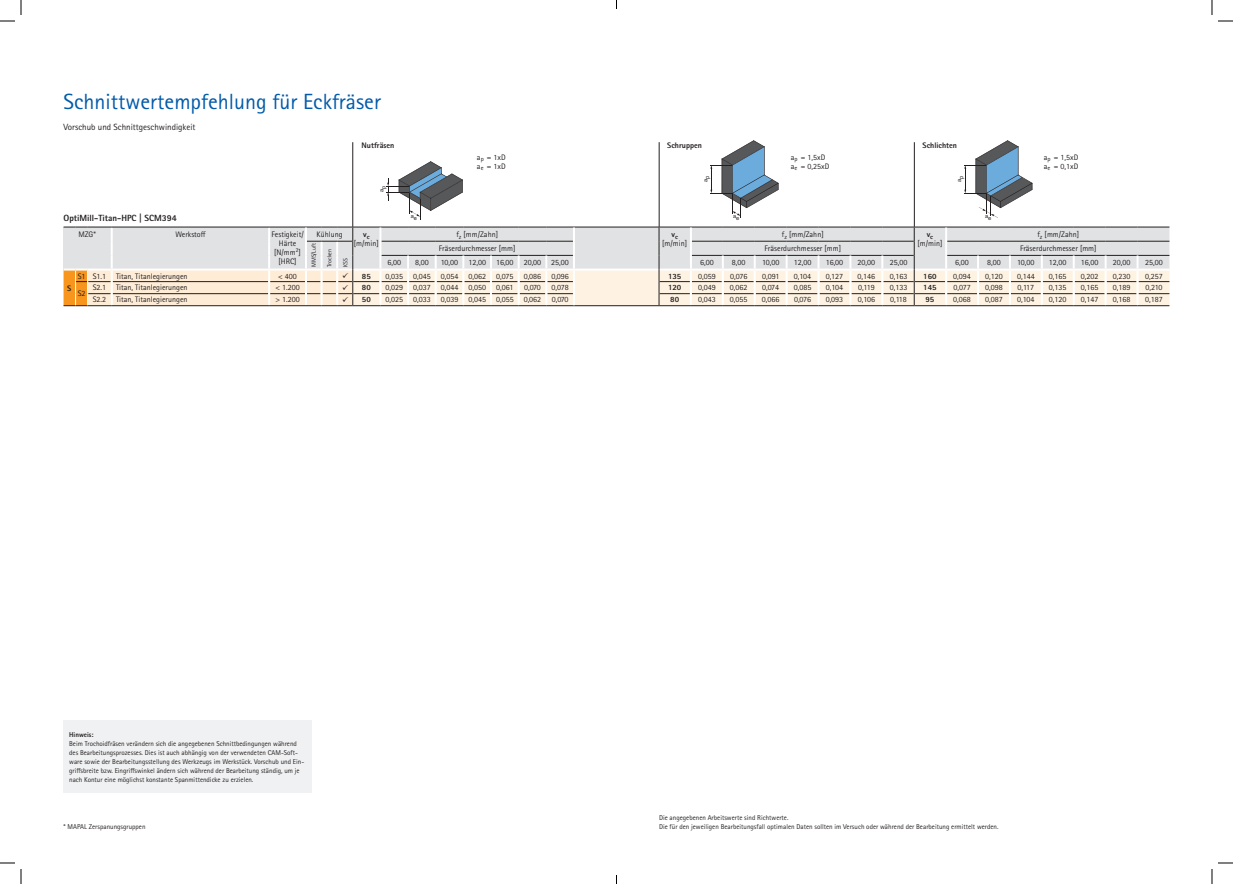
<style>
.page{position:relative;width:1233px;height:884px;background:#fff}
.page>*{position:absolute;margin:0;border:0;box-sizing:border-box;transform-origin:0 0}
.t1{font:22px "Rotis Sans Serif W1 G";color:#015aaa}
.t2{font:9px "Rotis Sans Serif W1 G";color:#231f20}
.t3{font:800 9px "Rotis Sans Serif W1 G";color:#231f20}
.t4{font:8px/9px "Rotis Sans Serif W1 G";color:#231f20;text-align:center}
.t5{font:800 8px "Rotis Sans Serif W1 G";color:#231f20}
.t6{font:7px/9px "Rotis Sans Serif W1 G";color:#231f20}
.t7{font:800 7px "Rotis Sans Serif W1 G";color:#231f20}
.t8{font:6px "Rotis Sans Serif W1 G";color:#231f20}
.t9{font:5.6px "Arial";letter-spacing:-.025em;color:#231f20}
.s1{font-weight:800}
</style>
<div class="page">
<hr style="left:658px;top:142px;width:1px;height:85px;background:#231f20">
<hr style="left:914px;top:142px;width:1px;height:85px;background:#231f20">
<svg style="left:710px;top:140px;width:69px;height:78px"></svg>
<svg style="left:964px;top:140px;width:68px;height:78px"></svg>
<hr style="left:352px;top:142px;width:1px;height:85px;background:#231f20">
<svg style="left:387px;top:161px;width:76px;height:58px"></svg>
<div style="left:64px;top:720px;width:248px;height:73px;background:#f0f1f2"></div>
<svg style="left:64px;top:227px;width:1105px;height:79px"></svg>
<svg style="left:1218px;top:20px;width:15px;height:2px"></svg>
<svg style="left:1218px;top:862px;width:15px;height:2px"></svg>
<svg style="left:0;top:0;width:22px;height:22px"></svg>
<svg style="left:0;top:862px;width:22px;height:22px"></svg>
<svg style="left:1211px;top:0;width:1px;height:15px"></svg>
<svg style="left:1211px;top:869px;width:1px;height:15px"></svg>
<h1 class="t1" style="left:64px;top:89px;width:319px">Schnittwertempfehlung für Eckfräser</h1>
<p class="t2" style="left:64px;top:122px;width:133px">Vorschub und Schnittgeschwindigkeit</p>
<p class="t5" style="left:361px;top:140px;width:34px">Nutfräsen</p>
<p class="t9" style="left:379px;top:192px;width:8px;rotate:-90deg">ap</p>
<p class="t4" style="left:477px;top:153px;width:30px;text-align:left">a<sub>p</sub> = 1xD a<sub>e</sub> = 1xD</p>
<p class="t5" style="left:667px;top:140px;width:36px">Schruppen</p>
<p class="t5" style="left:922px;top:140px;width:36px">Schlichten</p>
<p class="t9" style="left:702px;top:182px;width:8px;rotate:-90deg">ap</p>
<p class="t4" style="left:791px;top:153px;width:40px;text-align:left">a<sub>p</sub> = 1,5xD a<sub>e</sub> = 0,25xD</p>
<p class="t4" style="left:1044px;top:153px;width:36px;text-align:left">a<sub>p</sub> = 1,5xD a<sub>e</sub> = 0,1xD</p>
<p class="t9" style="left:956px;top:182px;width:8px;rotate:-90deg">ap</p>
<p class="t3" style="left:64px;top:212px;width:115px">OptiMill-Titan-HPC | SCM394</p>
<p class="t4" style="left:78px;top:230px;width:19px">MZG*</p>
<p class="t4" style="left:175px;top:230px;width:32px">Werkstoff</p>
<p class="t4" style="left:271px;top:230px;width:34px">Festigkeit/<br>Härte [N/mm²] [HRC]</p>
<p class="t4" style="left:317px;top:230px;width:27px">Kühlung</p>
<p class="t4" style="left:354px;top:230px;width:26px"><span class="s1">v</span><sub>c </sub>[m/min]</p>
<p class="t4" style="left:456px;top:230px;width:43px">f<sub>z</sub> [mm/Zahn]</p>
<p class="t4" style="left:662px;top:230px;width:26px"><span class="s1">v</span><sub>c </sub>[m/min]</p>
<p class="t4" style="left:782px;top:230px;width:43px">f<sub>z</sub> [mm/Zahn]</p>
<p class="t4" style="left:917px;top:230px;width:26px"><span class="s1">v</span><sub>c </sub>[m/min]</p>
<p class="t4" style="left:1037px;top:230px;width:43px">f<sub>z</sub> [mm/Zahn]</p>
<p class="t9" style="left:411px;top:214px;width:8px">ae</p>
<p class="t9" style="left:733px;top:214px;width:8px">ae</p>
<p class="t9" style="left:985px;top:214px;width:8px">ae</p>
<p class="t8" style="left:310px;top:267px;width:25px;rotate:-90deg">MMS/Luft</p>
<p class="t8" style="left:326px;top:267px;width:19px;rotate:-90deg">Trocken</p>
<p class="t8" style="left:342px;top:267px;width:10px;rotate:-90deg">KSS</p>
<p class="t4" style="left:439px;top:244px;width:78px">Fräserdurchmesser [mm]</p>
<p class="t4" style="left:764px;top:244px;width:78px">Fräserdurchmesser [mm]</p>
<p class="t4" style="left:1020px;top:244px;width:78px">Fräserdurchmesser [mm]</p>
<p class="t4" style="left:387px;top:258px;width:15px">6,00</p>
<p class="t4" style="left:415px;top:258px;width:15px">8,00</p>
<p class="t4" style="left:441px;top:258px;width:19px">10,00</p>
<p class="t4" style="left:468px;top:258px;width:19px">12,00</p>
<p class="t4" style="left:496px;top:258px;width:19px">16,00</p>
<p class="t4" style="left:523px;top:258px;width:19px">20,00</p>
<p class="t4" style="left:551px;top:258px;width:19px">25,00</p>
<p class="t4" style="left:700px;top:258px;width:15px">6,00</p>
<p class="t4" style="left:732px;top:258px;width:15px">8,00</p>
<p class="t4" style="left:762px;top:258px;width:19px">10,00</p>
<p class="t4" style="left:793px;top:258px;width:19px">12,00</p>
<p class="t4" style="left:825px;top:258px;width:19px">16,00</p>
<p class="t4" style="left:857px;top:258px;width:19px">20,00</p>
<p class="t4" style="left:889px;top:258px;width:19px">25,00</p>
<p class="t4" style="left:955px;top:258px;width:15px">6,00</p>
<p class="t4" style="left:987px;top:258px;width:15px">8,00</p>
<p class="t4" style="left:1017px;top:258px;width:19px">10,00</p>
<p class="t4" style="left:1049px;top:258px;width:19px">12,00</p>
<p class="t4" style="left:1080px;top:258px;width:19px">16,00</p>
<p class="t4" style="left:1112px;top:258px;width:19px">20,00</p>
<p class="t4" style="left:1145px;top:258px;width:19px">25,00</p>
<p class="t4" style="left:78px;top:272px;width:111px">S1 S1.1 Titan, Titanlegierungen</p>
<p class="t4" style="left:278px;top:272px;width:20px">&lt; 400</p>
<p class="t5" style="left:342px;top:271px;width:30px">✓ 85</p>
<p class="t4" style="left:385px;top:272px;width:19px">0,035</p>
<p class="t4" style="left:413px;top:272px;width:19px">0,045</p>
<p class="t4" style="left:441px;top:272px;width:19px">0,054</p>
<p class="t4" style="left:468px;top:272px;width:19px">0,062</p>
<p class="t4" style="left:496px;top:272px;width:19px">0,075</p>
<p class="t4" style="left:524px;top:272px;width:19px">0,086</p>
<p class="t4" style="left:551px;top:272px;width:19px">0,096</p>
<p class="t5" style="left:668px;top:271px;width:15px">135</p>
<p class="t4" style="left:698px;top:272px;width:19px">0,059</p>
<p class="t4" style="left:730px;top:272px;width:19px">0,076</p>
<p class="t4" style="left:762px;top:272px;width:19px">0,091</p>
<p class="t4" style="left:794px;top:272px;width:19px">0,104</p>
<p class="t4" style="left:825px;top:272px;width:19px">0,127</p>
<p class="t4" style="left:857px;top:272px;width:19px">0,146</p>
<p class="t4" style="left:889px;top:272px;width:19px">0,163</p>
<p class="t5" style="left:923px;top:271px;width:15px">160</p>
<p class="t4" style="left:953px;top:272px;width:19px">0,094</p>
<p class="t4" style="left:985px;top:272px;width:19px">0,120</p>
<p class="t4" style="left:1017px;top:272px;width:19px">0,144</p>
<p class="t4" style="left:1049px;top:272px;width:19px">0,165</p>
<p class="t4" style="left:1081px;top:272px;width:19px">0,202</p>
<p class="t4" style="left:1112px;top:272px;width:19px">0,230</p>
<p class="t4" style="left:1145px;top:272px;width:19px">0,257</p>
<p class="t4" style="left:78px;top:289px;width:9px">S2</p>
<p class="t4" style="left:93px;top:283px;width:96px">S2.1 Titan, Titanlegierungen</p>
<p class="t4" style="left:275px;top:283px;width:26px">&lt; 1.200</p>
<p class="t5" style="left:342px;top:283px;width:30px">✓ 80</p>
<p class="t4" style="left:385px;top:283px;width:19px">0,029</p>
<p class="t4" style="left:413px;top:283px;width:19px">0,037</p>
<p class="t4" style="left:441px;top:283px;width:19px">0,044</p>
<p class="t4" style="left:468px;top:283px;width:19px">0,050</p>
<p class="t4" style="left:496px;top:283px;width:19px">0,061</p>
<p class="t4" style="left:524px;top:283px;width:18px">0,070</p>
<p class="t4" style="left:551px;top:283px;width:19px">0,078</p>
<p class="t5" style="left:668px;top:283px;width:15px">120</p>
<p class="t4" style="left:698px;top:283px;width:19px">0,049</p>
<p class="t4" style="left:730px;top:283px;width:19px">0,062</p>
<p class="t4" style="left:762px;top:283px;width:19px">0,074</p>
<p class="t4" style="left:793px;top:283px;width:19px">0,085</p>
<p class="t4" style="left:826px;top:283px;width:19px">0,104</p>
<p class="t4" style="left:858px;top:283px;width:18px">0,119</p>
<p class="t4" style="left:889px;top:283px;width:19px">0,133</p>
<p class="t5" style="left:923px;top:283px;width:15px">145</p>
<p class="t4" style="left:953px;top:283px;width:19px">0,077</p>
<p class="t4" style="left:985px;top:283px;width:19px">0,098</p>
<p class="t4" style="left:1017px;top:283px;width:18px">0,117</p>
<p class="t4" style="left:1049px;top:283px;width:19px">0,135</p>
<p class="t4" style="left:1080px;top:283px;width:19px">0,165</p>
<p class="t4" style="left:1112px;top:283px;width:19px">0,189</p>
<p class="t4" style="left:1145px;top:283px;width:19px">0,210</p>
<p class="t4" style="left:93px;top:295px;width:96px">S2.2 Titan, Titanlegierungen</p>
<p class="t4" style="left:275px;top:295px;width:26px">&gt; 1.200</p>
<p class="t5" style="left:342px;top:294px;width:30px">✓ 50</p>
<p class="t4" style="left:385px;top:295px;width:19px">0,025</p>
<p class="t4" style="left:413px;top:295px;width:19px">0,033</p>
<p class="t4" style="left:441px;top:295px;width:19px">0,039</p>
<p class="t4" style="left:468px;top:295px;width:19px">0,045</p>
<p class="t4" style="left:496px;top:295px;width:19px">0,055</p>
<p class="t4" style="left:523px;top:295px;width:19px">0,062</p>
<p class="t4" style="left:552px;top:295px;width:18px">0,070</p>
<p class="t5" style="left:670px;top:294px;width:10px">80</p>
<p class="t4" style="left:698px;top:295px;width:19px">0,043</p>
<p class="t4" style="left:730px;top:295px;width:19px">0,055</p>
<p class="t4" style="left:762px;top:295px;width:19px">0,066</p>
<p class="t4" style="left:794px;top:295px;width:19px">0,076</p>
<p class="t4" style="left:825px;top:295px;width:19px">0,093</p>
<p class="t4" style="left:857px;top:295px;width:19px">0,106</p>
<p class="t4" style="left:890px;top:295px;width:18px">0,118</p>
<p class="t5" style="left:925px;top:294px;width:10px">95</p>
<p class="t4" style="left:953px;top:295px;width:19px">0,068</p>
<p class="t4" style="left:985px;top:295px;width:19px">0,087</p>
<p class="t4" style="left:1017px;top:295px;width:19px">0,104</p>
<p class="t4" style="left:1049px;top:295px;width:19px">0,120</p>
<p class="t4" style="left:1080px;top:295px;width:19px">0,147</p>
<p class="t4" style="left:1112px;top:295px;width:19px">0,168</p>
<p class="t4" style="left:1145px;top:295px;width:19px">0,187</p>
<p class="t5" style="left:67px;top:283px;width:6px">S</p>
<p class="t7" style="left:69px;top:730px;width:26px">Hinweis:</p>
<p class="t6" style="left:69px;top:739px;width:236px">Beim Trochoidfräsen verändern sich die angegebenen Schnittbedingungen während des Bearbeitungsprozesses. Dies ist auch abhängig von der verwendeten CAM-Soft&shy;ware sowie der Bearbeitungsstellung des Werkzeugs im Werkstück. Vorschub und Ein&shy;griffsbreite bzw. Eingriffswinkel ändern sich während der Bearbeitung ständig, um je nach Kontur eine möglichst konstante Spanmittendicke zu erzielen.</p>
<p class="t6" style="left:64px;top:822px;width:84px">* MAPAL Zerspanungsgruppen</p>
<p class="t6" style="left:659px;top:813px;width:341px">Die angegebenen Arbeitswerte sind Richtwerte.<br>Die für den jeweiligen Bearbeitungsfall optimalen Daten sollten im Versuch oder während der Bearbeitung ermittelt werden.</p>
</div>
